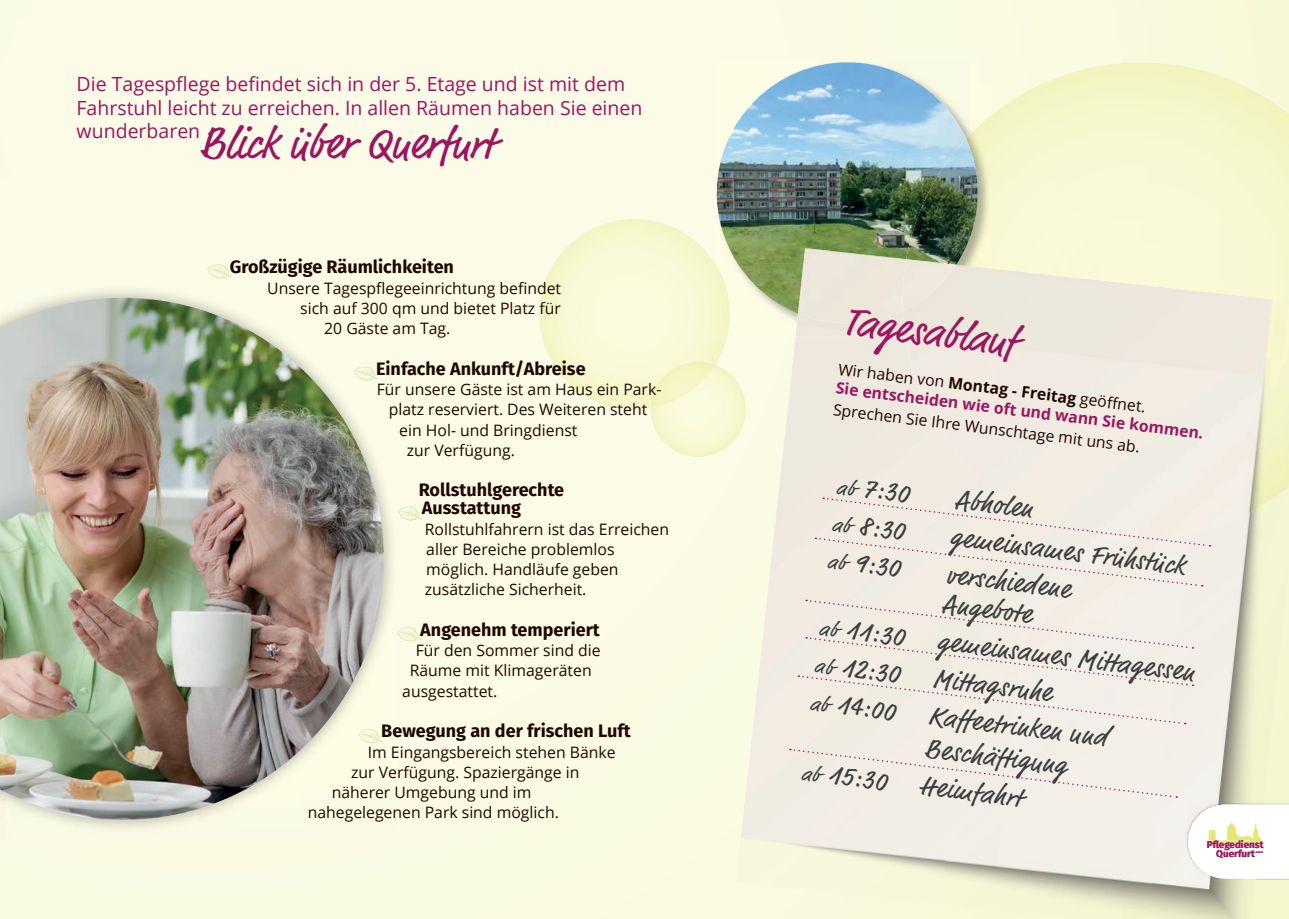
<style>
.page{position:relative;width:1289px;height:919px;background:#fff}
.page>*{position:absolute;margin:0;border:0;box-sizing:border-box;transform-origin:0 0}
.t1{font:45px "Market OT";color:#9b1660}
.t2{font:42px "Market OT";color:#9b1660}
.t3{font:27px/37.5px "Market OT";color:#3e3e3f}
.t4{font:19.5px/23.4px "Open Sans";color:#9b1660}
.t5{font:700 18px/18px "Fira Sans";color:#1f0700}
.t6{font:15.75px/20.2px "Open Sans";color:#1f0700}
.t7{font:700 15.75px/18.9px "Open Sans";color:#9b1660}
.t8{font:700 9.75px/9px "Fira Sans";color:#9e2063;text-align:center}
.t9{font:700 2.55px "Fira Sans";color:#9e2063}
.s1{font-weight:400;color:#1f0700}
.s2{color:#1f0700}
.s3{font-size:21px}
</style>
<div class="page">
<div style="left:0;top:0;width:1288px;height:918px;background:#fbfbe7"></div>
<div style="left:0;top:0;width:54px;height:298px;background:#fbfbe7"></div>
<img style="left:990px;top:62px;width:298px;height:206px">
<img style="left:715px;top:61px;width:275px;height:275px">
<img style="left:956px;top:115px;width:34px;height:150px">
<img style="left:716px;top:62px;width:131px;height:151px">
<img style="left:737px;top:263px;width:61px;height:50px">
<img style="left:906px;top:200px;width:71px;height:65px">
<img style="left:735px;top:336px;width:170px;height:563px">
<img style="left:889px;top:429px;width:51px;height:475px">
<img style="left:940px;top:587px;width:52px;height:323px">
<img style="left:1189px;top:539px;width:99px;height:379px">
<img style="left:992px;top:587px;width:197px;height:331px">
<img style="left:905px;top:268px;width:383px;height:271px">
<img style="left:795px;top:311px;width:107px;height:25px">
<div style="left:902px;top:265px;width:88px;height:71px;background:#ebe8db"></div>
<div style="left:798px;top:259px;width:108px;height:64px;background:#ede6da"></div>
<img style="left:902px;top:259px;width:54px;height:52px">
<img style="left:539px;top:219px;width:188px;height:190px">
<img style="left:715px;top:264px;width:14px;height:72px">
<img style="left:650px;top:365px;width:95px;height:92px">
<img style="left:650px;top:361px;width:65px;height:47px">
<svg style="left:0;top:833px;width:13px;height:8px"></svg>
<img style="left:54px;top:284px;width:343px;height:349px">
<img style="left:13px;top:633px;width:384px;height:200px">
<img style="left:0;top:819px;width:13px;height:14px">
<img style="left:0;top:298px;width:384px;height:521px">
<svg style="left:207px;top:264px;width:25px;height:14px"></svg>
<svg style="left:354px;top:366px;width:24px;height:14px"></svg>
<svg style="left:397px;top:506px;width:25px;height:14px"></svg>
<svg style="left:397px;top:627px;width:24px;height:14px"></svg>
<svg style="left:358px;top:729px;width:25px;height:14px"></svg>
<div style="left:815px;top:497px;width:395px;height:90px;background:#f1ece3"></div>
<div style="left:798px;top:599px;width:395px;height:126px;background:#f1ede5"></div>
<div style="left:789px;top:748px;width:388px;height:50px;background:#f2eee6"></div>
<div style="left:0;top:166px;width:13px;height:141px;background:#fbfbe7"></div>
<img style="left:1263px;top:802px;width:25px;height:78px">
<img style="left:1186px;top:802px;width:77px;height:78px">
<svg style="left:1187px;top:804px;width:101px;height:74px"></svg>
<p class="t4" style="left:77px;top:72px;width:567px">Die Tagespflege befindet sich in der 5. Etage und ist mit dem<br>Fahrstuhl leicht zu erreichen. In allen Räumen haben Sie einen wunderbaren</p>
<h1 class="t1" style="left:199px;top:117px;width:296px">Blick über Querfurt</h1>
<p class="t5" style="left:230px;top:257px;width:226px">Großzügige Räumlichkeiten</p>
<p class="t6" style="left:267px;top:277px;width:295px">Unsere Tagespflegeeinrichtung befindet</p>
<p class="t6" style="left:300px;top:298px;width:262px">sich auf 300 qm und bietet Platz für</p>
<p class="t6" style="left:324px;top:318px;width:128px">20 Gäste am Tag.</p>
<p class="t5" style="left:376px;top:358px;width:211px">Einfache Ankunft/Abreise</p>
<p class="t6" style="left:377px;top:379px;width:286px">Für unsere Gäste ist am Haus ein Park-</p>
<p class="t6" style="left:389px;top:399px;width:260px">platz reserviert. Des Weiteren steht</p>
<p class="t6" style="left:399px;top:419px;width:180px">ein Hol- und Bringdienst</p>
<p class="t6" style="left:407px;top:439px;width:109px">zur Verfügung.</p>
<p class="t5" style="left:419px;top:479px;width:147px">Rollstuhlgerechte<br>Ausstattung</p>
<p class="t6" style="left:425px;top:518px;width:246px">Rollstuhlfahrern ist das Erreichen aller Bereiche problemlos möglich. Handläufe geben zusätzliche Sicherheit.</p>
<p class="t5" style="left:420px;top:619px;width:181px">Angenehm temperiert</p>
<p class="t6" style="left:416px;top:640px;width:186px">Für den Sommer sind die</p>
<p class="t6" style="left:410px;top:660px;width:183px">Räume mit Klimageräten</p>
<p class="t6" style="left:402px;top:680px;width:96px">ausgestattet.</p>
<p class="t5" style="left:381px;top:720px;width:251px">Bewegung an der frischen Luft</p>
<p class="t6" style="left:368px;top:741px;width:249px">Im Eingangsbereich stehen Bänke</p>
<p class="t6" style="left:351px;top:761px;width:230px">zur Verfügung. Spaziergänge in</p>
<p class="t6" style="left:332px;top:781px;width:201px">näherer Umgebung und im</p>
<p class="t6" style="left:308px;top:802px;width:253px">nahegelegenen Park sind möglich.</p>
<h2 class="t2" style="left:847px;top:296px;width:175px;rotate:7deg">Tagesablauf</h2>
<p class="t7" style="left:839px;top:359px;width:371px;rotate:7deg"><span class="s1">Wir haben von</span> <span class="s2">Montag - Freitag</span> <span class="s1">geöff net.<br></span>Sie entscheiden wie oft und wann Sie kommen.</p>
<p class="t6" style="left:834px;top:398px;width:310px;rotate:7deg">Sprechen Sie Ihre Wunschtage mit uns ab.</p>
<h3 class="t3" style="left:839px;top:468px;width:74px;rotate:7deg"><span class="s3">ab</span> 7:30</h3>
<h3 class="t3" style="left:957px;top:483px;width:79px;rotate:7deg">Abholen</h3>
<h3 class="t3" style="left:834px;top:505px;width:74px;rotate:7deg"><span class="s3">ab</span> 8:30</h3>
<h3 class="t3" style="left:952px;top:520px;width:237px;rotate:7deg">gemeinsames Frühstück</h3>
<h3 class="t3" style="left:829px;top:543px;width:74px;rotate:7deg"><span class="s3">ab</span> 9:30</h3>
<h3 class="t3" style="left:947px;top:561px;width:126px;line-height:30px;rotate:7deg">verschiedene<br>Angebote</h3>
<h3 class="t3" style="left:821px;top:610px;width:379px;rotate:7deg"><span class="s3">ab</span> 11:30 gemeinsames Mittagessen <span class="s3">ab</span> 12:30 Mittagsruhe<br><span class="s3">ab</span> 14:00 Kaffeetrinken und</h3>
<h3 class="t3" style="left:808px;top:717px;width:263px;text-indent:119px;rotate:7deg">Beschäftigung <span class="s3">ab</span> 15:30 Heimfahrt</h3>
<p class="t8" style="left:1206px;top:839px;width:58px">Pflegedienst<br>Querfurt</p>
<p class="t9" style="left:1255px;top:850px;width:9px">GmbH</p>
</div>
